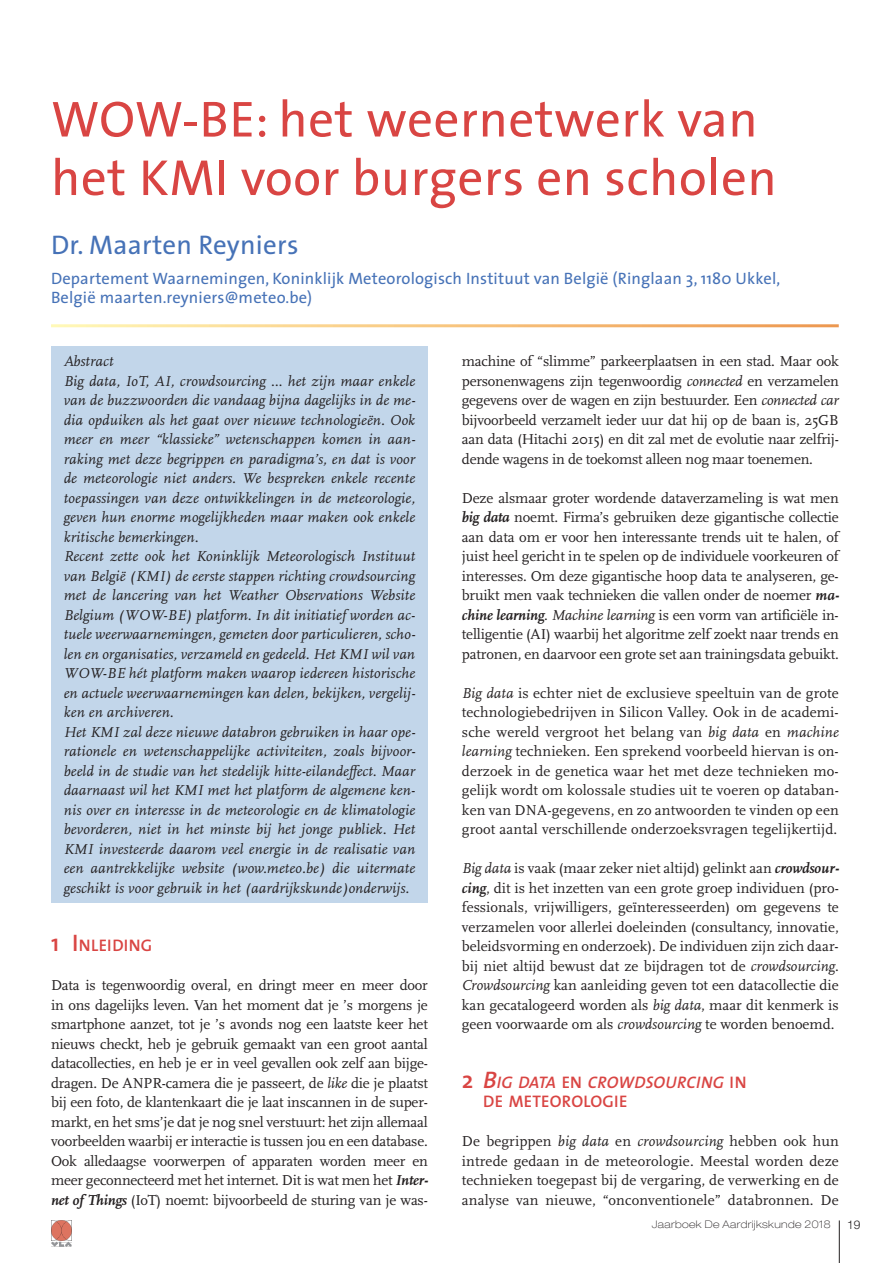
<style>
.page{position:relative;width:893px;height:1263px;background:#fff}
.page>*{position:absolute;margin:0;border:0;box-sizing:border-box;transform-origin:0 0}
.t1{font:51px/58.5px "The Sans";letter-spacing:.01em;color:#d94543}
.t2{font:27px "The Sans";letter-spacing:.01em;color:#4672b7}
.t3{font:italic 600 16.8px/19.5px "The Sans";letter-spacing:.015em;color:#d94543}
.t4{font:600 16.8px "The Sans";letter-spacing:.015em;color:#d94543}
.t5{font:16.5px/19.5px "The Sans";letter-spacing:.01em;color:#4672b7}
.t6{font:15px/19.5px "Scala";letter-spacing:-.005em;color:#231f20;text-align:justify}
.t7{font:italic 15px/19.5px "Scala";letter-spacing:.01em;color:#231f20}
.t8{font:300 12px "Helvetica Neue LT Std";color:#231f20}
.t9{font:100 expanded 10.5px "Helvetica Neue LT Std";letter-spacing:.035em;color:#231f20}
.s1{font-size:24px}
.s2{font-style:italic}
.s3{font-weight:700;font-style:italic}
.s4{font-style:normal;font-size:24px}
.s5{font-style:normal}
</style>
<div class="page">
<hr style="left:839px;top:1220px;width:1px;height:43px;background:#231f20">
<svg style="left:51px;top:1220px;width:21px;height:27px"></svg>
<div style="left:51px;top:346px;width:377px;height:30px;background:#c2d6ea"></div>
<div style="left:51px;top:366px;width:377px;height:186px;background:#c2d6ea"></div>
<div style="left:51px;top:541px;width:377px;height:186px;background:#c2d6ea"></div>
<div style="left:51px;top:717px;width:377px;height:186px;background:#c2d6ea"></div>
<h1 class="t1" style="left:51px;top:89px;width:727px">WOW-BE: het weernetwerk van het KMI voor burgers en scholen</h1>
<h2 class="t2" style="left:51px;top:222px;width:249px">Dr. Maarten Reyniers</h2>
<p class="t5" style="left:51px;top:268px;width:731px">Departement Waarnemingen, Koninklijk Meteorologisch Instituut van België (Ringlaan 3, 1180 Ukkel,<br>België maarten.reyniers@meteo.be)</p>
<p class="t7" style="left:64px;top:352px;width:353px">Abstract<br>Big data, IoT, AI, crowdsourcing … het zijn maar enkele van de buzzwoorden die vandaag bijna dagelijks in de me&shy;dia opduiken als het gaat over nieuwe technologieën. Ook meer en meer “klassieke” wetenschappen komen in aan&shy;raking met deze begrippen en paradigma’s, en dat is voor de meteorologie niet anders. We bespreken enkele recente toepassingen van deze ontwikkelingen in de meteorologie, geven hun enorme mogelijkheden maar maken ook enkele kritische bemerkingen.<br>Recent zette ook het Koninklijk Meteorologisch Instituut van België (KMI) de eerste stappen richting crowdsourcing met de lancering van het Weather Observations Website Belgium (WOW-BE) platform. In dit initiatief worden ac&shy;tuele weerwaarnemingen, gemeten door particulieren, scho&shy;len en organisaties, verzameld en gedeeld. Het KMI wil van WOW-BE hét platform maken waarop iedereen historische en actuele weerwaarnemingen kan delen, bekijken, vergelij&shy;ken en archiveren.<br>Het KMI zal deze nieuwe databron gebruiken in haar ope&shy;rationele en wetenschappelijke activiteiten, zoals bijvoor&shy;beeld in de studie van het stedelijk hitte-eilandeffect. Maar daarnaast wil het KMI met het platform de algemene ken&shy;nis over en interesse in de meteorologie en de klimatologie bevorderen, niet in het minste bij het jonge publiek. Het KMI investeerde daarom veel energie in de realisatie van een aantrekkelijke website (wow.meteo.be) die uitermate geschikt is voor gebruik in het (aardrijkskunde)onderwijs.</p>
<p class="t4" style="left:51px;top:931px;width:103px"><span class="s1">1 I</span>NLEIDING</p>
<p class="t6" style="left:51px;top:976px;width:379px">Data is tegenwoordig overal, en dringt meer en meer door in ons dagelijks leven. Van het moment dat je ’s morgens je smartphone aanzet, tot je ’s avonds nog een laatste keer het nieuws checkt, heb je gebruik gemaakt van een groot aantal datacollecties, en heb je er in veel gevallen ook zelf aan bijge&shy;dragen. De ANPR-camera die je passeert, de <span class="s2">like</span> die je plaatst bij een foto, de klantenkaart die je laat inscannen in de super&shy;markt, en het sms’je dat je nog snel verstuurt: het zijn allemaal voorbeelden waarbij er interactie is tussen jou en een database.<br>Ook alledaagse voorwerpen of apparaten worden meer en meer geconnecteerd met het internet. Dit is wat men het <span class="s3">Inter&shy;net of Things</span> (IoT) noemt: bijvoorbeeld de sturing van je was-</p>
<p class="t6" style="left:462px;top:352px;width:378px">machine of “slimme” parkeerplaatsen in een stad. Maar ook personenwagens zijn tegenwoordig <span class="s2">connected</span> en verzamelen gegevens over de wagen en zijn bestuurder. Een <span class="s2">connected car </span>bijvoorbeeld verzamelt ieder uur dat hij op de baan is, 25GB aan data (Hitachi 2015) en dit zal met de evolutie naar zelfrij&shy;dende wagens in de toekomst alleen nog maar toenemen.</p>
<p class="t6" style="left:462px;top:488px;width:379px">Deze alsmaar groter wordende dataverzameling is wat men <span class="s3">big data</span> noemt. Firma’s gebruiken deze gigantische collectie aan data om er voor hen interessante trends uit te halen, of juist heel gericht in te spelen op de individuele voorkeuren of interesses. Om deze gigantische hoop data te analyseren, ge&shy;bruikt men vaak technieken die vallen onder de noemer <span class="s3">ma&shy;chine learning</span>. <span class="s2">Machine learning</span> is een vorm van artificiële in&shy;telligentie (AI) waarbij het algoritme zelf zoekt naar trends en patronen, en daarvoor een grote set aan trainingsdata gebuikt.</p>
<p class="t6" style="left:462px;top:683px;width:378px"><span class="s2">Big data</span> is echter niet de exclusieve speeltuin van de grote technologiebedrijven in Silicon Valley. Ook in de academi&shy;sche wereld vergroot het belang van <span class="s2">big data</span> en <span class="s2">machine learning</span> technieken. Een sprekend voorbeeld hiervan is on&shy;derzoek in de genetica waar het met deze technieken mo&shy;gelijk wordt om kolossale studies uit te voeren op databan&shy;ken van DNA-gegevens, en zo antwoorden te vinden op een groot aantal verschillende onderzoeksvragen tegelijkertijd.</p>
<p class="t6" style="left:462px;top:859px;width:379px"><span class="s2">Big data</span> is vaak (maar zeker niet altijd) gelinkt aan <span class="s3">crowdsour&shy;cing</span>, dit is het inzetten van een grote groep individuen (pro&shy;fessionals, vrijwilligers, geïnteresseerden) om gegevens te verzamelen voor allerlei doeleinden (consultancy, innovatie, beleidsvorming en onderzoek). De individuen zijn zich daar&shy;bij niet altijd bewust dat ze bijdragen tot de <span class="s2">crowdsourcing</span>.<br><span class="s2">Crowdsourcing</span> kan aanleiding geven tot een datacollectie die kan gecatalogeerd worden als <span class="s2">big data</span>, maar dit kenmerk is geen voorwaarde om als <span class="s2">crowdsourcing</span> te worden benoemd.</p>
<p class="t3" style="left:483px;top:1072px;width:265px;text-indent:-21px"><span class="s4">2</span> <span class="s1">B</span>IG DATA <span class="s5">EN</span> CROWDSOURCING <span class="s5">I N<br>DE METEOROLOGI E</span></p>
<p class="t6" style="left:462px;top:1132px;width:378px">De begrippen <span class="s2">big data</span> en <span class="s2">crowdsourcing</span> hebben ook hun intrede gedaan in de meteorologie. Meestal worden deze technieken toegepast bij de vergaring, de verwerking en de analyse van nieuwe, “onconventionele” databronnen. De</p>
<p class="t9" style="left:652px;top:1218px;width:180px">Jaarboek De Aardrijkskunde 2018</p>
<p class="t8" style="left:847px;top:1217px;width:15px">19</p>
</div>
